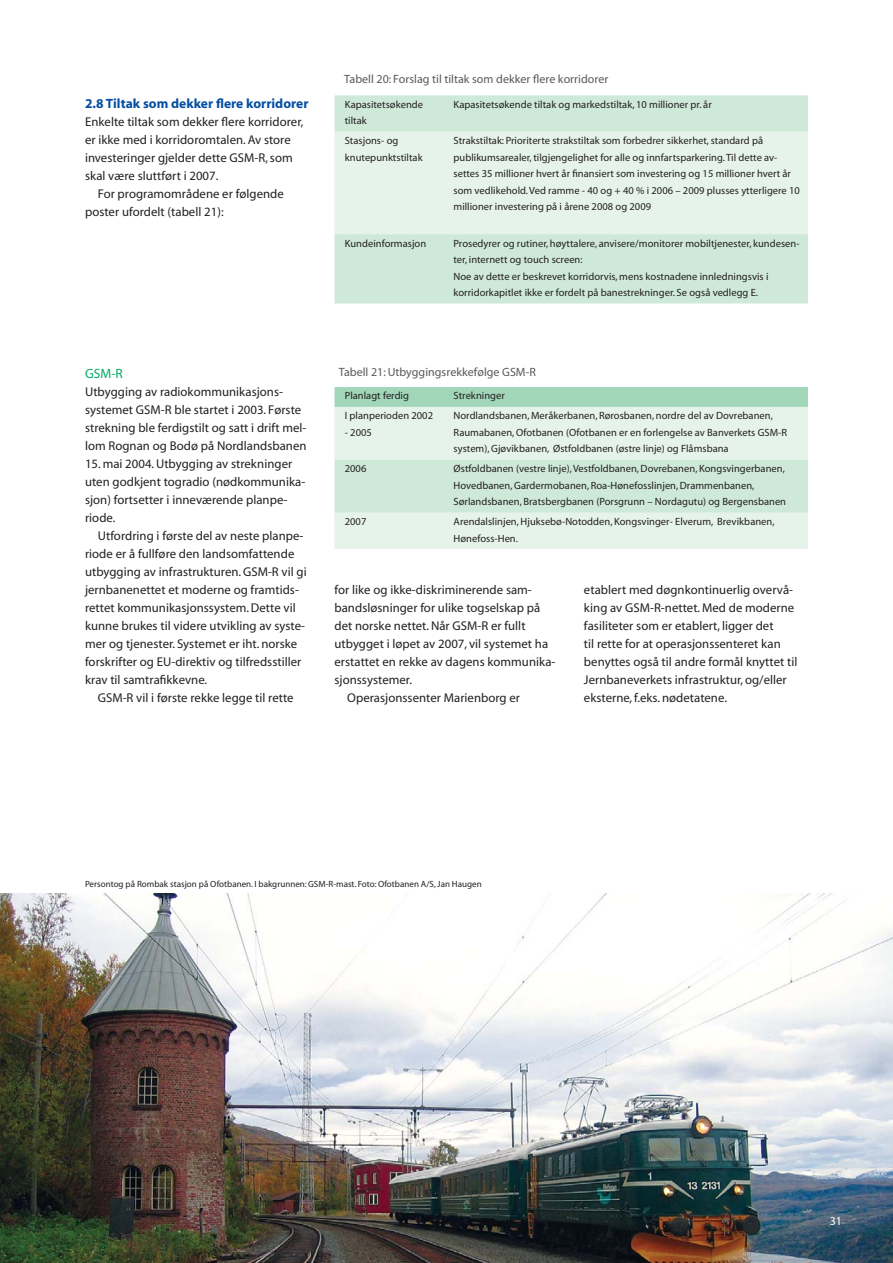
<style>
.page{position:relative;width:893px;height:1263px;background:#fff}
.page>*{position:absolute;margin:0;border:0;box-sizing:border-box;transform-origin:0 0}
.t1{font:700 13.5px "Myriad";letter-spacing:.005em;color:#034ea2}
.t2{font:13.5px "Myriad";color:#00ab65}
.t3{font:12.75px/18px "Myriad";letter-spacing:.005em;color:#231f20}
.t4{font:12px "Myriad";letter-spacing:.005em;color:#58595b}
.t5{font:12px "Myriad";color:#fff}
.t6{font:10.5px/16.5px "Myriad";letter-spacing:.005em;color:#231f20}
.t7{font:9px "Myriad";letter-spacing:.005em;color:#231f20}
</style>
<div class="page">
<img style="left:0;top:893px;width:893px;height:370px">
<div style="left:334px;top:95px;width:474px;height:208px;background:#cfe9d9"></div>
<div style="left:334px;top:132px;width:474px;height:102px;background:#e6f3eb"></div>
<div style="left:334px;top:387px;width:474px;height:20px;background:#a2d6b9"></div>
<div style="left:334px;top:407px;width:474px;height:142px;background:#e6f3eb"></div>
<div style="left:334px;top:460px;width:474px;height:53px;background:#cfe9d9"></div>
<p class="t1" style="left:85px;top:98px;width:225px">2.8 Tiltak som dekker flere korridorer</p>
<p class="t3" style="left:85px;top:114px;width:220px">Enkelte tiltak som dekker flere korridorer,</p>
<p class="t3" style="left:85px;top:132px;width:207px">er ikke med i korridoromtalen. Av store</p>
<p class="t3" style="left:85px;top:150px;width:209px">investeringer gjelder dette GSM-R, som</p>
<p class="t3" style="left:85px;top:168px;width:135px">skal være sluttført i 2007.</p>
<p class="t3" style="left:98px;top:186px;width:188px">For programområdene er følgende</p>
<p class="t3" style="left:85px;top:204px;width:140px">poster ufordelt (tabell 21):</p>
<p class="t4" style="left:344px;top:75px;width:266px">Tabell 20: Forslag til tiltak som dekker flere korridorer</p>
<p class="t6" style="left:345px;top:97px;width:80px">Kapasitetsøkende tiltak</p>
<p class="t6" style="left:454px;top:97px;width:260px">Kapasitetsøkende tiltak og markedstiltak, 10 millioner pr. år</p>
<p class="t6" style="left:345px;top:133px;width:79px">Stasjons- og knutepunktstiltak</p>
<p class="t6" style="left:454px;top:133px;width:348px">Strakstiltak: Prioriterte strakstiltak som forbedrer sikkerhet, standard på publikumsarealer, tilgjengelighet for alle og innfartsparkering. Til dette av&shy;settes 35 millioner hvert år finansiert som investering og 15 millioner hvert år som vedlikehold. Ved ramme - 40 og + 40 % i 2006 – 2009 plusses ytterligere 10 millioner investering på i årene 2008 og 2009</p>
<p class="t6" style="left:345px;top:236px;width:83px">Kundeinformasjon</p>
<p class="t6" style="left:453px;top:236px;width:348px">Prosedyrer og rutiner, høyttalere, anvisere/monitorer mobiltjenester, kundesen&shy;ter, internett og touch screen:<br>Noe av dette er beskrevet korridorvis, mens kostnadene innledningsvis i korridorkapitlet ikke er fordelt på banestrekninger. Se også vedlegg E.</p>
<p class="t2" style="left:85px;top:368px;width:39px">GSM-R</p>
<p class="t3" style="left:85px;top:384px;width:223px">Utbygging av radiokommunikasjons&shy;systemet GSM-R ble startet i 2003. Første strekning ble ferdigstilt og satt i drift mel&shy;lom Rognan og Bodø på Nordlandsbanen</p>
<p class="t3" style="left:85px;top:456px;width:222px">15. mai 2004. Utbygging av strekninger uten godkjent togradio (nødkommunika&shy;sjon) fortsetter i inneværende planpe&shy;riode.</p>
<p class="t3" style="left:85px;top:528px;width:223px;text-indent:13px">Utfordring i første del av neste planpe&shy;riode er å fullføre den landsomfattende utbygging av infrastrukturen. GSM-R vil gi jernbanenettet et moderne og framtids&shy;rettet kommunikasjonssystem. Dette vil kunne brukes til videre utvikling av syste&shy;mer og tjenester. Systemet er iht. norske forskrifter og EU-direktiv og tilfredsstiller krav til samtrafikkevne.</p>
<p class="t3" style="left:98px;top:690px;width:197px">GSM-R vil i første rekke legge til rette</p>
<p class="t4" style="left:339px;top:368px;width:199px">Tabell 21: Utbyggingsrekkefølge GSM-R</p>
<p class="t6" style="left:345px;top:388px;width:66px">Planlagt ferdig</p>
<p class="t6" style="left:454px;top:388px;width:53px">Strekninger</p>
<p class="t6" style="left:345px;top:408px;width:90px">I planperioden 2002</p>
<p class="t6" style="left:345px;top:425px;width:29px">- 2005</p>
<p class="t6" style="left:454px;top:408px;width:335px">Nordlandsbanen, Meråkerbanen, Rørosbanen, nordre del av Dovrebanen,<br>Raumabanen, Ofotbanen (Ofotbanen er en forlengelse av Banverkets GSM-R system), Gjøvikbanen, Østfoldbanen (østre linje) og Flåmsbana</p>
<p class="t6" style="left:345px;top:461px;width:23px">2006</p>
<p class="t6" style="left:454px;top:461px;width:334px">Østfoldbanen (vestre linje), Vestfoldbanen, Dovrebanen, Kongsvingerbanen,<br>Hovedbanen, Gardermobanen, Roa-Hønefosslinjen, Drammenbanen,<br>Sørlandsbanen, Bratsbergbanen (Porsgrunn – Nordagutu) og Bergensbanen</p>
<p class="t6" style="left:345px;top:514px;width:23px">2007</p>
<p class="t6" style="left:454px;top:514px;width:323px">Arendalslinjen, Hjuksebø-Notodden, Kongsvinger- Elverum, Brevikbanen,<br>Hønefoss-Hen.</p>
<p class="t3" style="left:334px;top:582px;width:199px">for like og ikke-diskriminerende sam-</p>
<p class="t3" style="left:334px;top:600px;width:207px">bandsløsninger for ulike togselskap på</p>
<p class="t3" style="left:334px;top:618px;width:193px">det norske nettet. Når GSM-R er fullt</p>
<p class="t3" style="left:334px;top:636px;width:215px">utbygget i løpet av 2007, vil systemet ha</p>
<p class="t3" style="left:334px;top:654px;width:222px">erstattet en rekke av dagens kommunika-</p>
<p class="t3" style="left:334px;top:672px;width:79px">sjonssystemer.</p>
<p class="t3" style="left:347px;top:690px;width:174px">Operasjonssenter Marienborg er</p>
<p class="t3" style="left:584px;top:582px;width:215px">etablert med døgnkontinuerlig overvå&shy;king av GSM-R-nettet. Med de moderne fasiliteter som er etablert, ligger det<br>til rette for at operasjonssenteret kan benyttes også til andre formål knyttet til Jernbaneverkets infrastruktur, og/eller eksterne, f.eks. nødetatene.</p>
<p class="t7" style="left:85px;top:881px;width:398px">Persontog på Rombak stasjon på Ofotbanen. I bakgrunnen: GSM-R-mast. Foto: Ofotbanen A/S, Jan Haugen</p>
<p class="t5" style="left:830px;top:1216px;width:14px">31</p>
</div>
